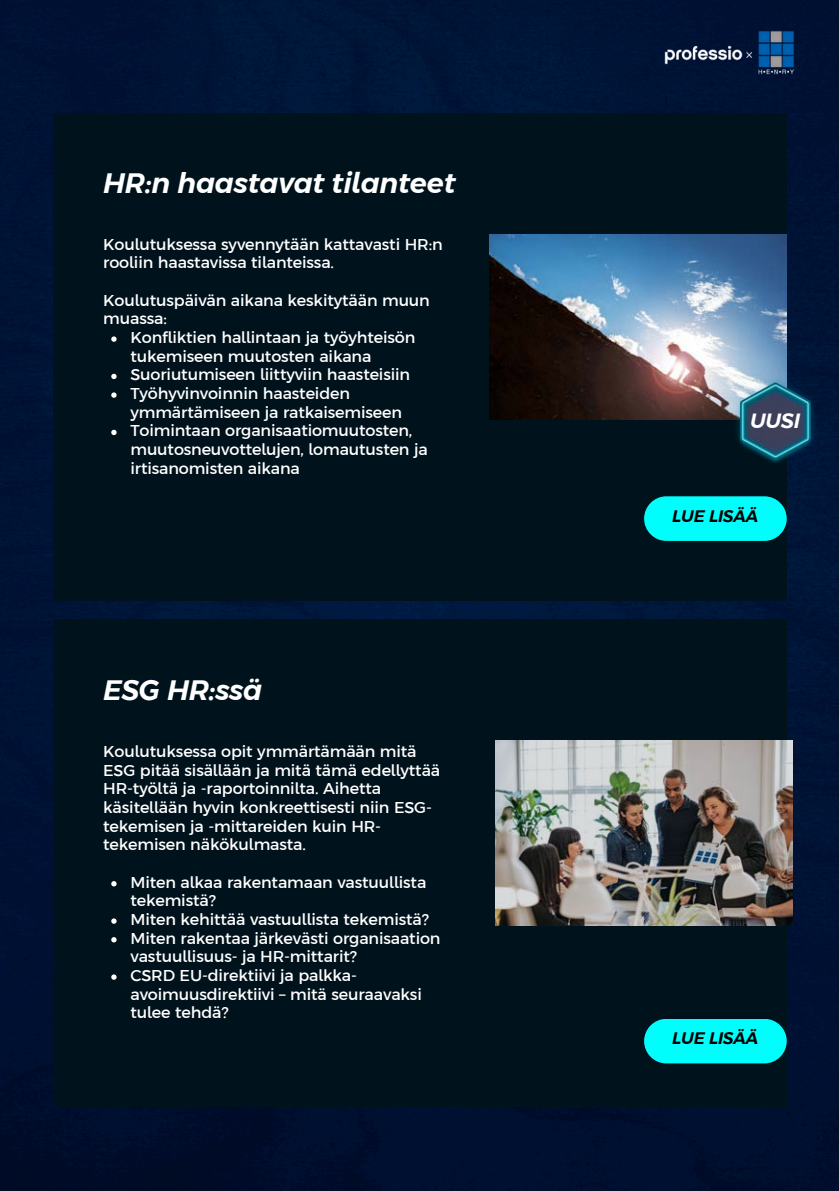
<style>
.page{position:relative;width:839px;height:1191px;background:#fff}
.page>*{position:absolute;margin:0;border:0;box-sizing:border-box;transform-origin:0 0}
.t1{font:italic 600 28px "Argentum Sans";letter-spacing:-.01em;color:#fff}
.t2{font:italic 600 20.6px "Argentum Sans";color:#fff}
.t3{font:italic 600 16.6px "Argentum Sans";letter-spacing:-.01em;color:#000}
.t4{font:16px/18.6px "Argentum Sans";letter-spacing:-.01em;color:#fff}
</style>
<div class="page">
<img style="left:0;top:0;width:838px;height:1191px">
<div style="left:53px;top:619px;width:733px;height:487px;background:#00131d"></div>
<div style="left:53px;top:113px;width:733px;height:488px;background:#00131d"></div>
<svg style="left:111px;top:336px;width:6px;height:6px"></svg>
<svg style="left:111px;top:374px;width:6px;height:5px"></svg>
<svg style="left:111px;top:392px;width:6px;height:6px"></svg>
<svg style="left:111px;top:430px;width:6px;height:5px"></svg>
<div style="left:644px;top:496px;width:142px;height:45px;background:#00fffc;border-radius:22px"></div>
<div style="left:644px;top:1019px;width:142px;height:44px;background:#00fffc;border-radius:22px"></div>
<img style="left:495px;top:741px;width:297px;height:184px">
<img style="left:489px;top:235px;width:297px;height:184px">
<svg style="left:111px;top:881px;width:6px;height:5px"></svg>
<svg style="left:111px;top:918px;width:6px;height:6px"></svg>
<svg style="left:111px;top:937px;width:6px;height:5px"></svg>
<svg style="left:111px;top:974px;width:6px;height:6px"></svg>
<img style="left:733px;top:377px;width:84px;height:88px">
<img style="left:660px;top:22px;width:139px;height:61px">
<h1 class="t1" style="left:103px;top:167px;width:354px">HR:n haastavat tilanteet</h1>
<p class="t4" style="left:103px;top:235px;width:341px">Koulutuksessa syvennytään kattavasti HR:n rooliin haastavissa tilanteissa.</p>
<p class="t4" style="left:103px;top:291px;width:328px">Koulutuspäivän aikana keskitytään muun muassa:</p>
<p class="t4" style="left:130px;top:328px;width:286px">Konfliktien hallintaan ja työyhteisön tukemiseen muutosten aikana</p>
<p class="t4" style="left:130px;top:365px;width:281px">Suoriutumiseen liittyviin haasteisiin</p>
<p class="t4" style="left:130px;top:384px;width:273px">Työhyvinvoinnin haasteiden ymmärtämiseen ja ratkaisemiseen</p>
<p class="t4" style="left:130px;top:421px;width:299px">Toimintaan organisaatiomuutosten, muutosneuvottelujen, lomautusten ja irtisanomisten aikana</p>
<p class="t1" style="left:103px;top:674px;width:161px">ESG HR:ssä</p>
<p class="t4" style="left:103px;top:742px;width:338px">Koulutuksessa opit ymmärtämään mitä ESG pitää sisällään ja mitä tämä edellyttää HR-työltä ja -raportoinnilta. Aihetta käsitellään hyvin konkreettisesti niin ESG&shy;tekemisen ja -mittareiden kuin HR&shy;tekemisen näkökulmasta.</p>
<h2 class="t4" style="left:130px;top:873px;width:297px">Miten alkaa rakentamaan vastuullista tekemistä?</h2>
<h1 class="t4" style="left:130px;top:910px;width:300px">Miten kehittää vastuullista tekemistä?</h1>
<p class="t4" style="left:130px;top:929px;width:311px">Miten rakentaa järkevästi organisaation vastuullisuus- ja HR-mittarit?</p>
<p class="t4" style="left:130px;top:966px;width:293px">CSRD EU-direktiivi ja palkka&shy;avoimuusdirektiivi – mitä seuraavaksi tulee tehdä?</p>
<p class="t2" style="left:750px;top:409px;width:51px">UUSI</p>
<p class="t3" style="left:672px;top:506px;width:88px">LUE LISÄÄ</p>
<h3 class="t3" style="left:672px;top:1029px;width:88px">LUE LISÄÄ</h3>
</div>
